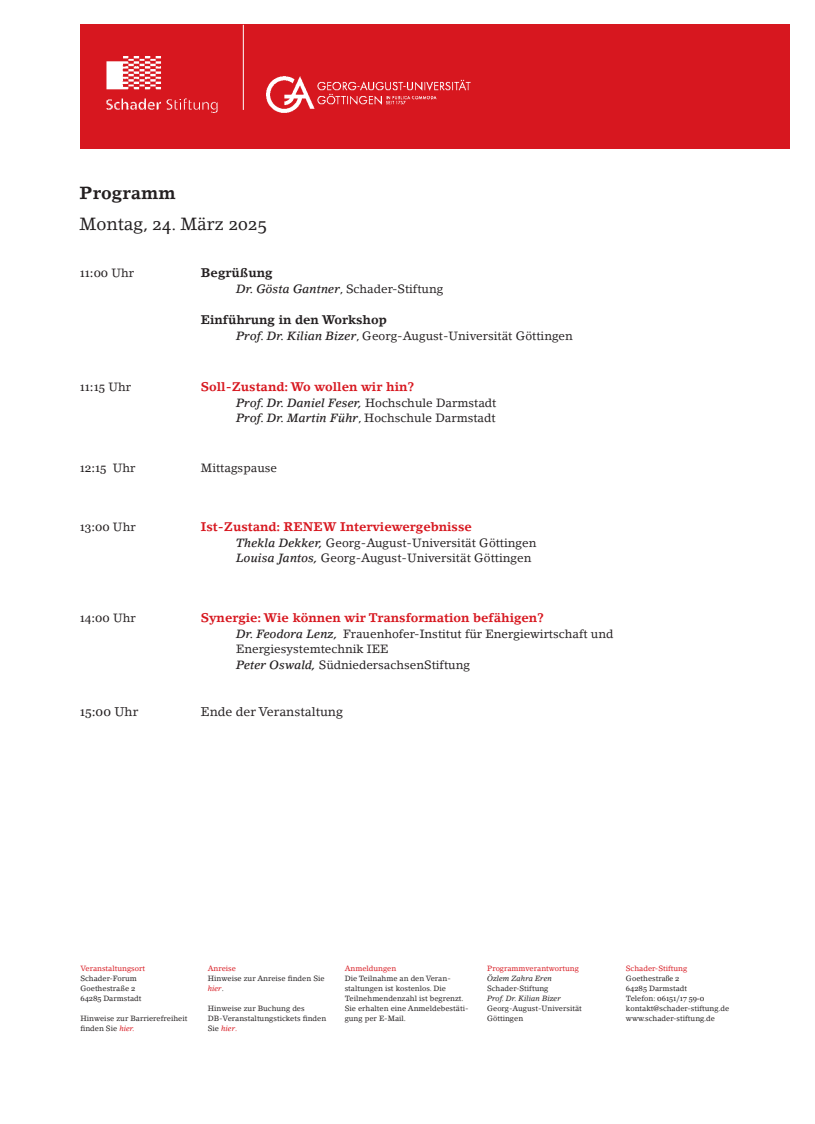
<style>
.page{position:relative;width:815px;height:1124px;background:#fff}
.page>*{position:absolute;margin:0;border:0;box-sizing:border-box;transform-origin:0 0}
.T2_Programm{font:17.5px/31.2px "Lino Letter Std";color:#231f20}
.T2_Programm_Uhrzeit_Absatz{font:700 12.5px "Lino Letter Std";color:#d7171f}
.T2_Programm_Uhrzeit_Absatz-2{font:700 12.5px "Lino Letter Std";color:#231f20}
.T2_Programm_Uhrzeit_Absatz-3{font:12.5px "Lino Letter Std";color:#231f20}
.T2_Programm_Uhrzeit_Absatz-4{font:12.5px "Georgia";color:#231f20}
.T2_Programm_Referent_Organisation{font:11.88px "Lino Letter Std";color:#231f20}
.T2_Programm_Uhrzeit_Absatz-5{font:11.88px "Georgia";color:#231f20}
.T2_Programm_Referent_Organisation-2{font:italic 500 11.88px "Lino Letter Std";color:#231f20}
.T2_Programm_Uhrzeit_Absatz-6{font:11.88px "Lino Letter Std";color:#231f20}
.t1{font:7.5px/10px "Lino Letter Std";color:#231f20}
.t2{font:7.5px "Lino Letter Std";color:#d7171f}
.t3{font:italic 7.5px "Lino Letter Std";color:#231f20}
.t4{font:7.5px "Georgia";color:#231f20}
.s1{font-weight:700}
.s2{font-family:"Lino Letter Std"}
.s3{font-weight:500;font-style:italic}
.s4{font-weight:400;font-style:normal}
.s5{font-family:"Georgia"}
.s6{font-style:italic;color:#d7171f}
.s7{color:#d7171f}
</style>
<div class="page">
<div style="left:80px;top:25px;width:710px;height:124px;background:#d7171f"></div>
<hr style="left:243px;top:25px;width:1px;height:85px;background:#fff">
<img style="left:107px;top:56px;width:111px;height:57px">
<img style="left:266px;top:76px;width:205px;height:37px">
<p class="T2_Programm" style="left:80px;top:177px;width:189px"><span class="s1">Programm<br></span>Montag, 24. März 2025</p>
<p class="T2_Programm_Uhrzeit_Absatz-5" style="left:80px;top:266px;width:56px">11:00 <span class="s2">Uhr</span></p>
<p class="T2_Programm_Uhrzeit_Absatz-2" style="left:201px;top:265px;width:73px">Begrüßung</p>
<p class="T2_Programm_Referent_Organisation" style="left:236px;top:281px;width:209px"><span class="s3">Dr. Gösta Gantner</span>, Schader-Stiftung</p>
<p class="T2_Programm_Uhrzeit_Absatz-2" style="left:201px;top:312px;width:188px">Einführung in den Workshop</p>
<p class="T2_Programm_Referent_Organisation" style="left:236px;top:328px;width:338px"><span class="s3">Prof. Dr. Kilian Bizer</span>, Georg-August-Universität Göttingen</p>
<p class="T2_Programm_Uhrzeit_Absatz-5" style="left:80px;top:380px;width:53px">11:15 <span class="s2">Uhr</span></p>
<p class="T2_Programm_Uhrzeit_Absatz" style="left:201px;top:379px;width:215px">Soll-Zustand: Wo wollen wir hin?</p>
<p class="T2_Programm_Referent_Organisation-2" style="left:236px;top:395px;width:262px">Prof. Dr. Daniel Feser, <span class="s4">Hochschule Darmstadt</span></p>
<p class="T2_Programm_Referent_Organisation" style="left:236px;top:411px;width:261px"><span class="s3">Prof. Dr. Martin Führ</span>, Hochschule Darmstadt</p>
<p class="T2_Programm_Uhrzeit_Absatz-5" style="left:80px;top:460px;width:57px">12:15 <span class="s2">Uhr</span></p>
<p class="T2_Programm_Uhrzeit_Absatz-6" style="left:201px;top:460px;width:78px">Mittagspause</p>
<p class="T2_Programm_Uhrzeit_Absatz-5" style="left:80px;top:520px;width:57px">13:00 <span class="s2">Uhr</span></p>
<p class="T2_Programm_Uhrzeit_Absatz" style="left:201px;top:519px;width:273px">Ist-Zustand: RENEW Interviewergebnisse</p>
<p class="T2_Programm_Referent_Organisation" style="left:236px;top:535px;width:302px"><span class="s3">Thekla Dekker,</span> Georg-August-Universität Göttingen</p>
<p class="T2_Programm_Referent_Organisation" style="left:236px;top:551px;width:297px"><span class="s3">Louisa Jantos,</span> Georg-August-Universität Göttingen</p>
<p class="T2_Programm_Uhrzeit_Absatz-5" style="left:80px;top:610px;width:58px">14:00 <span class="s2">Uhr</span></p>
<p class="T2_Programm_Uhrzeit_Absatz" style="left:201px;top:610px;width:345px">Synergie: Wie können wir Transformation befähigen?</p>
<p class="T2_Programm_Referent_Organisation" style="left:236px;top:626px;width:379px"><span class="s3">Dr. Feodora Lenz,</span> Frauenhofer-Institut für Energiewirtschaft und</p>
<p class="T2_Programm_Referent_Organisation" style="left:236px;top:641px;width:154px">Energiesystemtechnik IEE</p>
<p class="T2_Programm_Referent_Organisation" style="left:236px;top:657px;width:235px"><span class="s3">Peter Oswald,</span> SüdniedersachsenStiftung</p>
<p class="T2_Programm_Uhrzeit_Absatz-4" style="left:80px;top:703px;width:60px">15:00 <span class="s2">Uhr</span></p>
<p class="T2_Programm_Uhrzeit_Absatz-3" style="left:201px;top:703px;width:144px">Ende der Veranstaltung</p>
<p class="t2" style="left:80px;top:963px;width:66px">Veranstaltungsort</p>
<p class="t1" style="left:80px;top:972px;width:58px">Schader-Forum</p>
<p class="t1" style="left:80px;top:982px;width:57px">Goethestraße <span class="s5">2</span></p>
<p class="t1" style="left:80px;top:992px;width:62px"><span class="s5">64285</span> Darmstadt</p>
<p class="t1" style="left:80px;top:1012px;width:108px">Hinweise zur Barrierefreiheit</p>
<p class="t1" style="left:80px;top:1022px;width:56px">finden Sie <span class="s6">hier.</span></p>
<p class="t2" style="left:208px;top:963px;width:30px">Anreise</p>
<p class="t1" style="left:208px;top:972px;width:118px">Hinweise zur Anreise finden Sie <span class="s6">hier</span>.</p>
<p class="t1" style="left:208px;top:1002px;width:120px">Hinweise zur Buchung des<br>DB-Veranstaltungstickets finden<br>Sie <span class="s6">hier</span><span class="s7">.</span></p>
<p class="t2" style="left:345px;top:963px;width:53px">Anmeldungen</p>
<p class="t1" style="left:345px;top:972px;width:125px">Die Teilnahme an den Veran&shy;staltungen ist kostenlos. Die<br>Teilnehmendenzahl ist begrenzt.<br>Sie erhalten eine Anmeldebestäti&shy;gung per E-Mail.</p>
<p class="t2" style="left:487px;top:963px;width:93px">Programmverantwortung</p>
<p class="t3" style="left:487px;top:973px;width:66px">Özlem Zahra Eren</p>
<p class="t1" style="left:487px;top:982px;width:63px">Schader-Stiftung</p>
<p class="t3" style="left:487px;top:993px;width:75px">Prof. Dr. Kilian Bizer</p>
<p class="t1" style="left:487px;top:1002px;width:96px">Georg-August-Universität<br>Göttingen</p>
<p class="t2" style="left:626px;top:963px;width:63px">Schader-Stiftung</p>
<p class="t1" style="left:626px;top:973px;width:55px">Goethestr<span class="s5">aße 2</span></p>
<p class="t1" style="left:626px;top:983px;width:63px"><span class="s5">64285</span> Darmstadt</p>
<p class="t4" style="left:626px;top:993px;width:80px"><span class="s2">Telefon:</span> 06151/17 59-0</p>
<p class="t1" style="left:626px;top:1003px;width:105px">kontakt@schader-stiftung.de</p>
<p class="t1" style="left:626px;top:1013px;width:91px">www.schader-stiftung.de</p>
</div>
